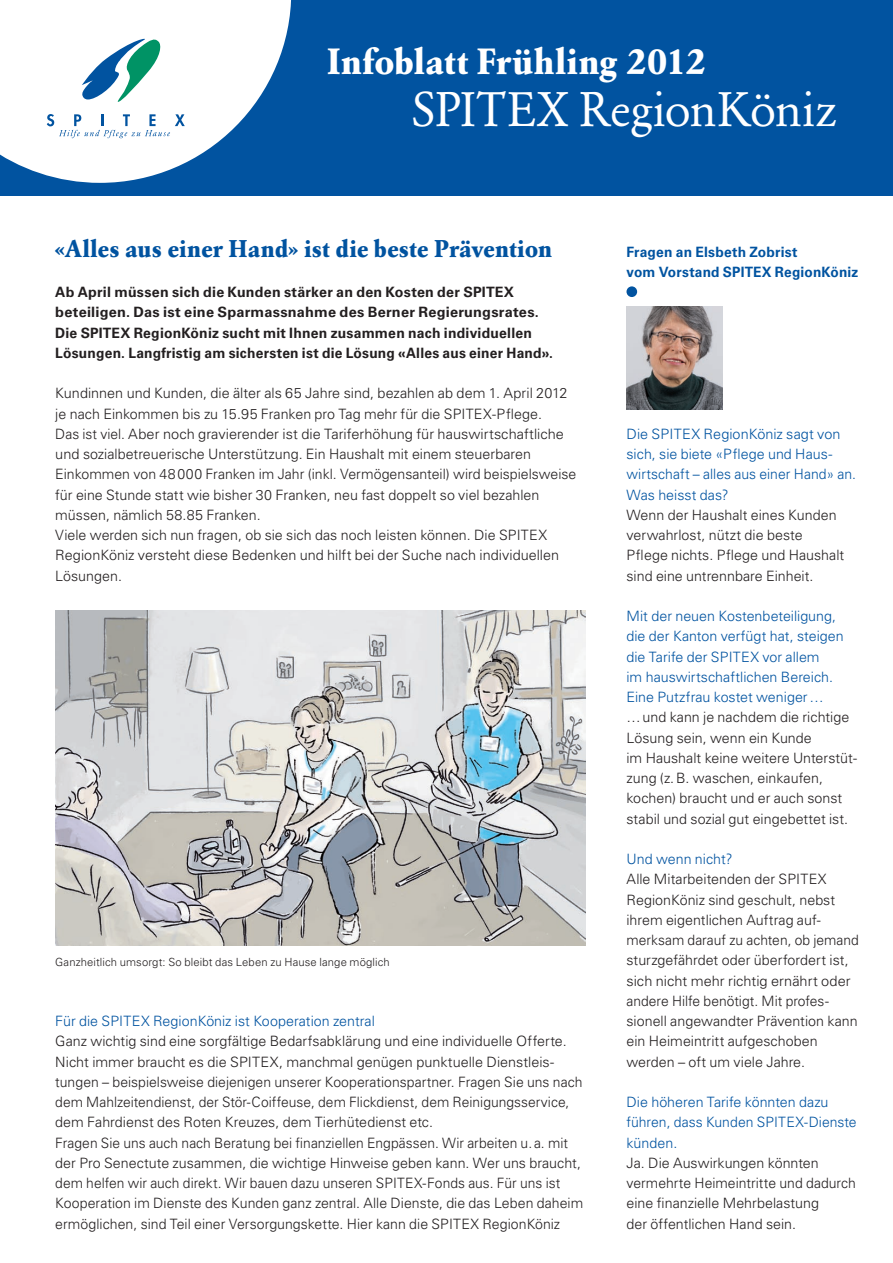
<style>
.page{position:relative;width:893px;height:1263px;background:#fff}
.page>*{position:absolute;margin:0;border:0;box-sizing:border-box;transform-origin:0 0}
.t1{font:48px "Garamond Berth BQ";color:#fff}
.t2{font:700 36px "Garamond Berth BQ";letter-spacing:.025em;color:#fff}
.t3{font:700 24px "Garamond Berth BQ";letter-spacing:.025em;color:#0153a0}
.t4{font:300 14.25px/20.2px "Univers LT";color:#231f20}
.t5{font:300 14.25px/20.2px "Univers LT";color:#0153a0}
.t6{font:700 14.25px/20.2px "Univers LT";letter-spacing:.015em;color:#231f20}
.t7{font:700 14.25px/20.2px "Univers LT";letter-spacing:.015em;color:#0153a0}
.t8{font:300 11.25px "Univers LT";letter-spacing:.01em;color:#231f20}
</style>
<div class="page">
<div style="left:626px;top:286px;width:11px;height:11px;background:#0153a0;border-radius:50%"></div>
<img style="left:627px;top:306px;width:96px;height:103px">
<img style="left:55px;top:610px;width:530px;height:335px">
<div style="left:0;top:0;width:893px;height:196px;background:#0153a0"></div>
<svg style="left:0;top:0;width:291px;height:183px;fill:#fff"></svg>
<svg style="left:82px;top:37px;width:80px;height:68px"></svg>
<svg style="left:47px;top:114px;width:138px;height:24px;background:#dfe9f3"></svg>
<h2 class="t2" style="left:327px;top:40px;width:380px">Infoblatt Frühling 2012</h2>
<h1 class="t1" style="left:411px;top:82px;width:428px">SPITEX RegionKöniz</h1>
<h3 class="t3" style="left:55px;top:234px;width:498px">«Alles aus einer Hand» ist die beste Prävention</h3>
<p class="t6" style="left:55px;top:282px;width:499px">Ab April müssen sich die Kunden stärker an den Kosten der SPITEX beteiligen. Das ist eine Sparmassnahme des Berner Regierungsrates.<br>Die SPITEX RegionKöniz sucht mit Ihnen zusammen nach individuellen Lösungen. Langfristig am sichersten ist die Lösung «Alles aus einer Hand».</p>
<p class="t4" style="left:55px;top:383px;width:523px">Kundinnen und Kunden, die älter als 65 Jahre sind, bezahlen ab dem 1. April 2012 je nach Einkommen bis zu 15.95 Franken pro Tag mehr für die SPITEX-Pflege.<br>Das ist viel. Aber noch gravierender ist die Tariferhöhung für hauswirtschaftliche und sozialbetreuerische Unterstützung. Ein Haushalt mit einem steuerbaren Einkommen von 48000 Franken im Jahr (inkl. Vermögensanteil) wird beispielsweise für eine Stunde statt wie bisher 30 Franken, neu fast doppelt so viel bezahlen müssen, nämlich 58.85 Franken.<br>Viele werden sich nun fragen, ob sie sich das noch leisten können. Die SPITEX RegionKöniz versteht diese Bedenken und hilft bei der Suche nach individuellen Lösungen.</p>
<p class="t8" style="left:55px;top:955px;width:336px">Ganzheitlich umsorgt: So bleibt das Leben zu Hause lange möglich</p>
<p class="t5" style="left:55px;top:1011px;width:321px">Für die SPITEX RegionKöniz ist Kooperation zentral</p>
<p class="t4" style="left:55px;top:1031px;width:529px">Ganz wichtig sind eine sorgfältige Bedarfsabklärung und eine individuelle Offerte.<br>Nicht immer braucht es die SPITEX, manchmal genügen punktuelle Dienstleis&shy;tungen – beispielsweise diejenigen unserer Kooperationspartner. Fragen Sie uns nach dem Mahlzeitendienst, der Stör-Coiffeuse, dem Flickdienst, dem Reinigungsservice, dem Fahrdienst des Roten Kreuzes, dem Tierhütedienst etc.<br>Fragen Sie uns auch nach Beratung bei finanziellen Engpässen. Wir arbeiten u. a. mit der Pro Senectute zusammen, die wichtige Hinweise geben kann. Wer uns braucht, dem helfen wir auch direkt. Wir bauen dazu unseren SPITEX-Fonds aus. Für uns ist Kooperation im Dienste des Kunden ganz zentral. Alle Dienste, die das Leben daheim ermöglichen, sind Teil einer Versorgungskette. Hier kann die SPITEX RegionKöniz</p>
<p class="t7" style="left:626px;top:241px;width:233px">Fragen an Elsbeth Zobrist<br>vom Vorstand SPITEX RegionKöniz</p>
<p class="t5" style="left:626px;top:424px;width:231px">Die SPITEX RegionKöniz sagt von sich, sie biete «Pflege und Haus&shy;wirtschaft – alles aus einer Hand» an.<br>Was heisst das?</p>
<p class="t4" style="left:626px;top:505px;width:219px">Wenn der Haushalt eines Kunden verwahrlost, nützt die beste<br>Pflege nichts. Pflege und Haushalt sind eine untrennbare Einheit.</p>
<p class="t5" style="left:626px;top:606px;width:219px">Mit der neuen Kostenbeteiligung, die der Kanton verfügt hat, steigen die Tarife der SPITEX vor allem<br>im hauswirtschaftlichen Bereich.<br>Eine Putzfrau kostet weniger…</p>
<p class="t4" style="left:626px;top:707px;width:232px">…und kann je nachdem die richtige Lösung sein, wenn ein Kunde<br>im Haushalt keine weitere Unterstüt&shy;zung (z.B. waschen, einkaufen, kochen) braucht und er auch sonst stabil und sozial gut eingebettet ist.</p>
<p class="t5" style="left:626px;top:849px;width:107px">Und wenn nicht?</p>
<p class="t4" style="left:626px;top:869px;width:234px">Alle Mitarbeitenden der SPITEX RegionKöniz sind geschult, nebst ihrem eigentlichen Auftrag auf&shy;merksam darauf zu achten, ob jemand sturzgefährdet oder überfordert ist, sich nicht mehr richtig ernährt oder andere Hilfe benötigt. Mit profes&shy;sionell angewandter Prävention kann ein Heimeintritt aufgeschoben werden – oft um viele Jahre.</p>
<p class="t5" style="left:626px;top:1092px;width:232px">Die höheren Tarife könnten dazu führen, dass Kunden SPITEX-Dienste künden.</p>
<p class="t4" style="left:626px;top:1153px;width:231px">Ja. Die Auswirkungen könnten vermehrte Heimeintritte und dadurch eine finanzielle Mehrbelastung<br>der öffentlichen Hand sein.</p>
</div>
